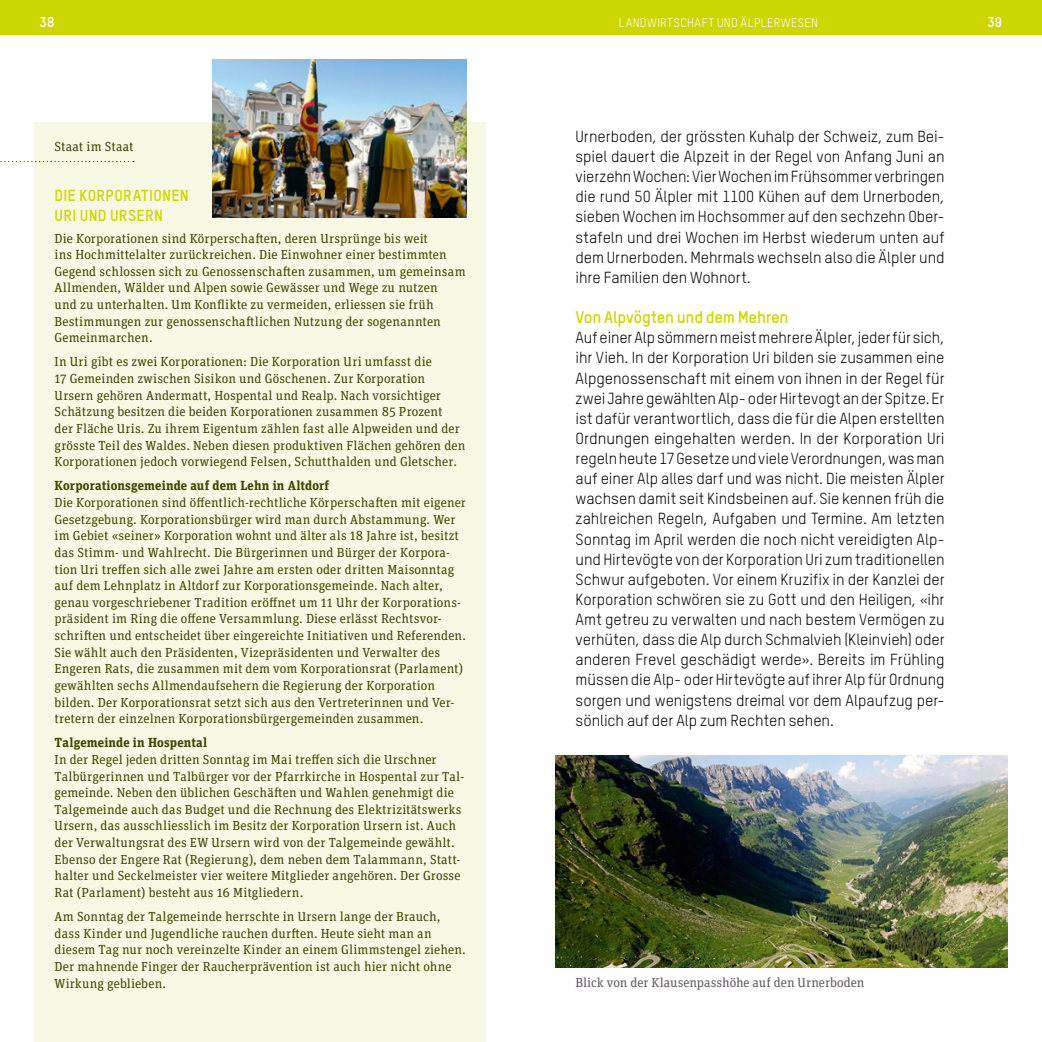
<style>
.page{position:relative;width:1042px;height:1042px;background:#fff}
.page>*{position:absolute;margin:0;border:0;box-sizing:border-box;transform-origin:0 0}
.t1{font:700 16.62px "TSTAR";letter-spacing:-.015em;color:#ced600}
.t2{font:15.75px/20.1px "TSTAR";letter-spacing:-.005em;color:#000;text-align:justify}
.t3{font:700 15.75px/20.1px "TSTAR";letter-spacing:.015em;color:#ced600}
.t4{font:700 14px "TSTAR";color:#fff}
.t5{font:13.12px/16.6px "Unit Slab OT";letter-spacing:.01em;color:#3e4600}
.t6{font:700 13.12px "Unit Slab OT";letter-spacing:.015em;color:#3e4600}
.t7{font:13.12px "Unit Slab OT";color:#605864}
.t8{font:12.25px "TSTAR";letter-spacing:.035em;color:#fff}
</style>
<div class="page">
<div style="left:0;top:0;width:1042px;height:35px;background:#ced600"></div>
<div style="left:35px;top:122px;width:451px;height:920px;background:#f8f9e4"></div>
<svg style="left:0;top:161px;width:134px;height:1px"></svg>
<img style="left:213px;top:60px;width:253px;height:157px">
<img style="left:556px;top:756px;width:451px;height:211px">
<p class="t4" style="left:40px;top:13px;width:16px">38</p>
<p class="t8" style="left:619px;top:16px;width:201px">LANDWIRTSCHAFT UND ÄLPLERWESEN</p>
<p class="t4" style="left:987px;top:13px;width:16px">39</p>
<p class="t5" style="left:55px;top:138px;width:81px">Staat im Staat</p>
<p class="t3" style="left:55px;top:185px;width:136px">DIE KORPORATIONEN<br>URI UND URSERN</p>
<p class="t5" style="left:55px;top:230px;width:412px">Die Korporationen sind Körperschaften, deren Ursprünge bis weit<br>ins Hochmittelalter zurückreichen. Die Einwohner einer bestimmten Gegend schlossen sich zu Genossenschaften zusammen, um gemeinsam Allmenden, Wälder und Alpen sowie Gewässer und Wege zu nutzen<br>und zu unterhalten. Um Konflikte zu vermeiden, erliessen sie früh Bestimmungen zur genossenschaftlichen Nutzung der sogenannten Gemeinmarchen.</p>
<p class="t5" style="left:55px;top:353px;width:412px">In Uri gibt es zwei Korporationen: Die Korporation Uri umfasst die<br>17 Gemeinden zwischen Sisikon und Göschenen. Zur Korporation Ursern gehören Andermatt, Hospental und Realp. Nach vorsichtiger Schätzung besitzen die beiden Korporationen zusammen 85 Prozent<br>der Fläche Uris. Zu ihrem Eigentum zählen fast alle Alpweiden und der grösste Teil des Waldes. Neben diesen produktiven Flächen gehören den Korporationen jedoch vorwiegend Felsen, Schutthalden und Gletscher.</p>
<p class="t6" style="left:55px;top:477px;width:276px">Korporationsgemeinde auf dem Lehn in Altdorf</p>
<p class="t5" style="left:55px;top:494px;width:413px">Die Korporationen sind öffentlich-rechtliche Körperschaften mit eigener Gesetzgebung. Korporationsbürger wird man durch Abstammung. Wer im Gebiet «seiner» Korporation wohnt und älter als 18 Jahre ist, besitzt das Stimm- und Wahlrecht. Die Bürgerinnen und Bürger der Korpora&shy;tion Uri treffen sich alle zwei Jahre am ersten oder dritten Maisonntag auf dem Lehnplatz in Altdorf zur Korporationsgemeinde. Nach alter, genau vorgeschriebener Tradition eröffnet um 11 Uhr der Korporations&shy;präsident im Ring die offene Versammlung. Diese erlässt Rechtsvor&shy;schriften und entscheidet über eingereichte Initiativen und Referenden.<br>Sie wählt auch den Präsidenten, Vizepräsidenten und Verwalter des Engeren Rats, die zusammen mit dem vom Korporationsrat (Parlament) gewählten sechs Allmendaufsehern die Regierung der Korporation bilden. Der Korporationsrat setzt sich aus den Vertreterinnen und Ver&shy;tretern der einzelnen Korporationsbürgergemeinden zusammen.</p>
<p class="t6" style="left:55px;top:734px;width:154px">Talgemeinde in Hospental</p>
<p class="t5" style="left:55px;top:751px;width:411px">In der Regel jeden dritten Sonntag im Mai treffen sich die Urschner Talbürgerinnen und Talbürger vor der Pfarrkirche in Hospental zur Tal&shy;gemeinde. Neben den üblichen Geschäften und Wahlen genehmigt die Talgemeinde auch das Budget und die Rechnung des Elektrizitätswerks Ursern, das ausschliesslich im Besitz der Korporation Ursern ist. Auch der Verwaltungsrat des EW Ursern wird von der Talgemeinde gewählt.<br>Ebenso der Engere Rat (Regierung), dem neben dem Talammann, Statt&shy;halter und Seckelmeister vier weitere Mitglieder angehören. Der Grosse Rat (Parlament) besteht aus 16 Mitgliedern.</p>
<p class="t5" style="left:55px;top:908px;width:413px">Am Sonntag der Talgemeinde herrschte in Ursern lange der Brauch, dass Kinder und Jugendliche rauchen durften. Heute sieht man an diesem Tag nur noch vereinzelte Kinder an einem Glimmstengel ziehen.<br>Der mahnende Finger der Raucherprävention ist auch hier nicht ohne Wirkung geblieben.</p>
<p class="t2" style="left:575px;top:126px;width:370px">Urnerboden, der grössten Kuhalp der Schweiz, zum Bei&shy;spiel dauert die Alpzeit in der Regel von Anfang Juni an vierzehn Wochen: Vier Wochen im Frühsommer verbringen die rund 50 Älpler mit 1100 Kühen auf dem Urnerboden, sieben Wochen im Hochsommer auf den sechzehn Ober&shy;stafeln und drei Wochen im Herbst wiederum unten auf dem Urnerboden. Mehrmals wechseln also die Älpler und ihre Familien den Wohnort.</p>
<p class="t1" style="left:575px;top:307px;width:214px">Von Alpvögten und dem Mehren</p>
<p class="t2" style="left:575px;top:327px;width:371px;text-align:left">Auf einer Alp sömmern meist mehrere Älpler, jeder für sich, ihr Vieh. In der Korporation Uri bilden sie zusammen eine Alpgenossenschaft mit einem von ihnen in der Regel für zwei Jahre gewählten Alp- oder Hirtevogt an der Spitze. Er ist dafür verantwortlich, dass die für die Alpen erstellten Ordnungen eingehalten werden. In der Korporation Uri regeln heute 17 Gesetze und viele Verordnungen, was man auf einer Alp alles darf und was nicht. Die meisten Älpler wachsen damit seit Kindsbeinen auf. Sie kennen früh die zahlreichen Regeln, Aufgaben und Termine. Am letzten Sonntag im April werden die noch nicht vereidigten Alp&shy;und Hirtevögte von der Korporation Uri zum traditionellen Schwur aufgeboten. Vor einem Kruzifix in der Kanzlei der Korporation schwören sie zu Gott und den Heiligen, «ihr Amt getreu zu verwalten und nach bestem Vermögen zu verhüten, dass die Alp durch Schmalvieh (Kleinvieh) oder anderen Frevel geschädigt werde». Bereits im Frühling müssen die Alp- oder Hirtevögte auf ihrer Alp für Ordnung sorgen und wenigstens dreimal vor dem Alpaufzug per&shy;sönlich auf der Alp zum Rechten sehen.</p>
<p class="t7" style="left:575px;top:974px;width:290px">Blick von der Klausenpasshöhe auf den Urnerboden</p>
</div>
